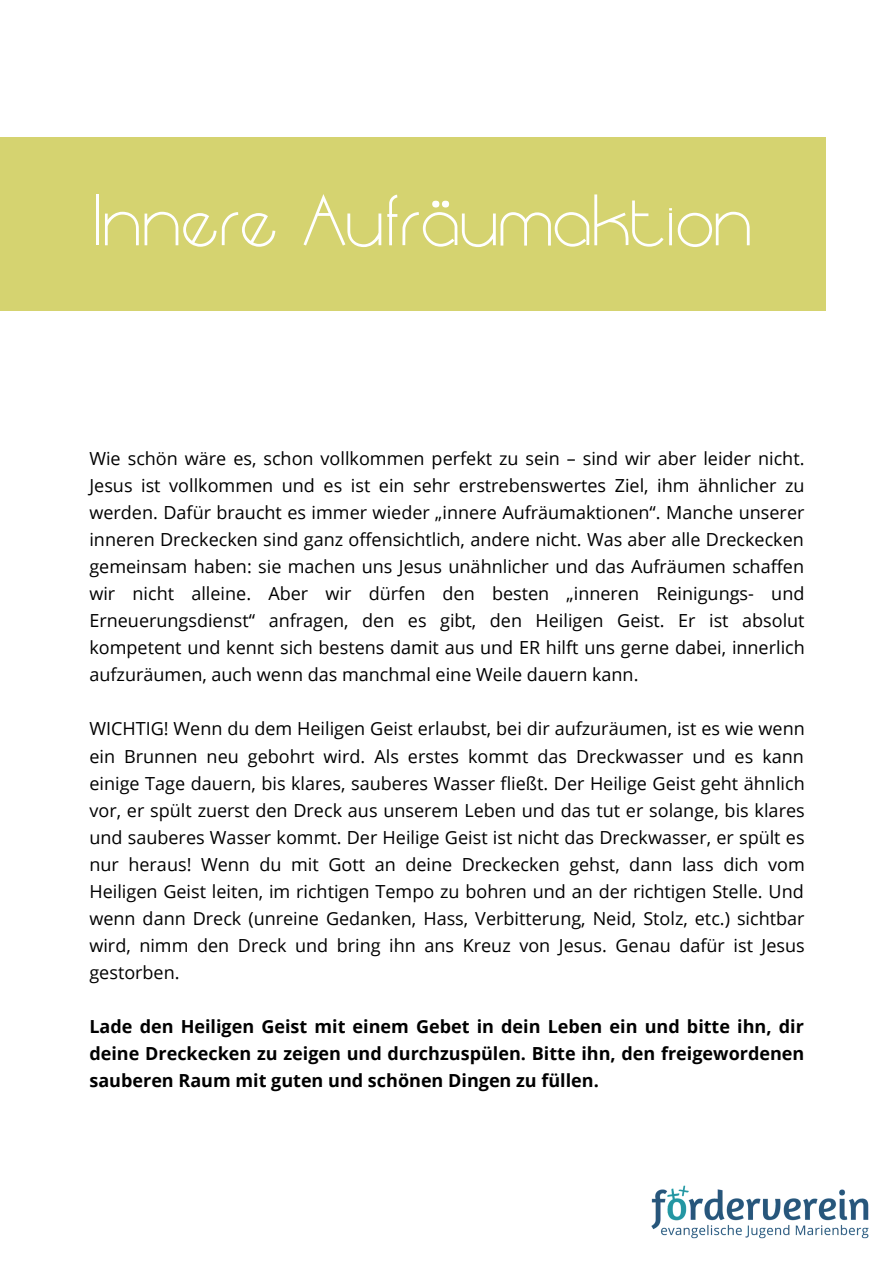
<style>
.page{position:relative;width:894px;height:1264px;background:#fff}
.page>*{position:absolute;margin:0;border:0;box-sizing:border-box;transform-origin:0 0}
.t1{font:72px "Moonbeam";color:#fff}
.t2{font:18px/27px "Open Sans";color:#000;text-align:justify}
.t3{font:700 18px/27px "Open Sans";color:#000;text-align:justify}
</style>
<div class="page">
<div style="left:0;top:137px;width:825px;height:174px;background:#d5d370"></div>
<img style="left:651px;top:1185px;width:218px;height:54px">
<p class="t1" style="left:92px;top:180px;width:662px">Innere Aufräumaktion</p>
<p class="t2" style="left:89px;top:444px;width:716px">Wie schön wäre es, schon vollkommen perfekt zu sein – sind wir aber leider nicht.<br>Jesus ist vollkommen und es ist ein sehr erstrebenswertes Ziel, ihm ähnlicher zu werden. Dafür braucht es immer wieder „innere Aufräumaktionen“. Manche unserer inneren Dreckecken sind ganz offensichtlich, andere nicht. Was aber alle Dreckecken gemeinsam haben: sie machen uns Jesus unähnlicher und das Aufräumen schaffen wir nicht alleine. Aber wir dürfen den besten „inneren Reinigungs- und Erneuerungsdienst“ anfragen, den es gibt, den Heiligen Geist. Er ist absolut kompetent und kennt sich bestens damit aus und ER hilft uns gerne dabei, innerlich aufzuräumen, auch wenn das manchmal eine Weile dauern kann.</p>
<p class="t2" style="left:89px;top:715px;width:716px">WICHTIG! Wenn du dem Heiligen Geist erlaubst, bei dir aufzuräumen, ist es wie wenn ein Brunnen neu gebohrt wird. Als erstes kommt das Dreckwasser und es kann einige Tage dauern, bis klares, sauberes Wasser fließt. Der Heilige Geist geht ähnlich vor, er spült zuerst den Dreck aus unserem Leben und das tut er solange, bis klares und sauberes Wasser kommt. Der Heilige Geist ist nicht das Dreckwasser, er spült es nur heraus! Wenn du mit Gott an deine Dreckecken gehst, dann lass dich vom Heiligen Geist leiten, im richtigen Tempo zu bohren und an der richtigen Stelle. Und wenn dann Dreck (unreine Gedanken, Hass, Verbitterung, Neid, Stolz, etc.) sichtbar wird, nimm den Dreck und bring ihn ans Kreuz von Jesus. Genau dafür ist Jesus gestorben.</p>
<p class="t3" style="left:89px;top:1012px;width:716px">Lade den Heiligen Geist mit einem Gebet in dein Leben ein und bitte ihn, dir deine Dreckecken zu zeigen und durchzuspülen. Bitte ihn, den freigewordenen sauberen Raum mit guten und schönen Dingen zu füllen.</p>
</div>
